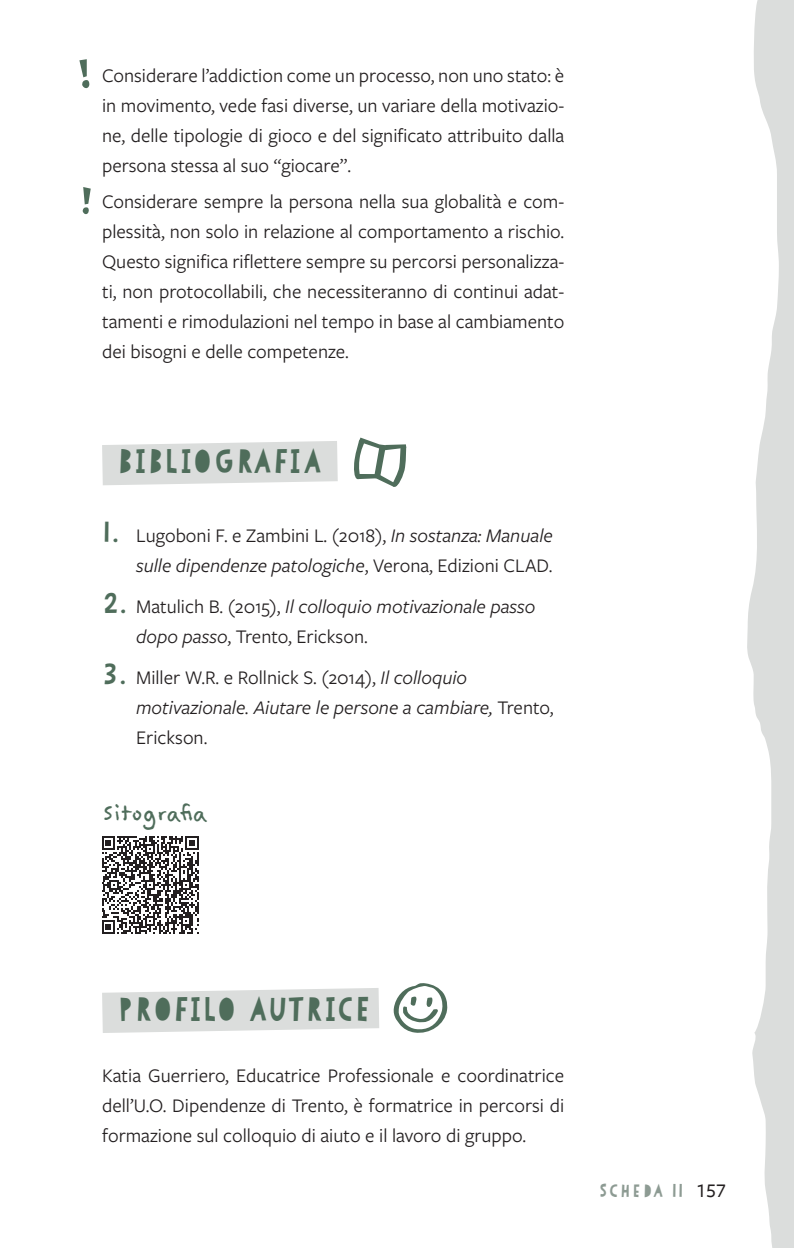
<style>
.page{position:relative;width:794px;height:1248px;background:#fff}
.page>*{position:absolute;margin:0;border:0;box-sizing:border-box;transform-origin:0 0}
.t1{font:700 32px "Paper Cute";letter-spacing:-.06em;color:#4f6d5b}
.t2{font:30px "Felt Tip Woman";letter-spacing:-.02em;color:#4f6d5b}
.t3{font:20px/30px "Freight Sans Pro";color:#231f20;text-align:justify}
.t4{font:italic 20px/30px "Freight Sans Pro";color:#231f20}
.t5{font:700 18px "Paper Cute";color:#8d9b93}
.s1{font-family:"Paper Cute";font-weight:700;font-size:28px;color:#4f6d5b}
.s2{font-style:italic}
.s3{font-family:"Paper Cute";font-weight:700;font-style:normal;font-size:28px;color:#4f6d5b}
.s4{font-style:normal}
.s5{font-family:"Freight Sans Pro";font-weight:300;font-size:14px;color:#fff}
.s6{font-family:"Freight Sans Pro";font-weight:500;font-size:20px;color:#231f20}
</style>
<div class="page">
<svg style="left:102px;top:836px;width:97px;height:97px"></svg>
<svg style="left:747px;top:0;width:47px;height:1247px;fill:#dbdddc"></svg>
<svg style="left:79px;top:59px;width:11px;height:30px"></svg>
<svg style="left:83px;top:187px;width:8px;height:28px"></svg>
<svg style="left:102px;top:441px;width:236px;height:44px;background:#dedfdf"></svg>
<svg style="left:354px;top:437px;width:52px;height:50px"></svg>
<svg style="left:102px;top:988px;width:277px;height:44px;background:#dee0df"></svg>
<p class="t3" style="left:102px;top:59px;width:464px">Considerare l’addiction come un processo, non uno stato: è in movimento, vede fasi diverse, un variare della motivazio&shy;ne, delle tipologie di gioco e del significato attribuito dalla persona stessa al suo “giocare”.</p>
<p class="t3" style="left:102px;top:185px;width:464px">Considerare sempre la persona nella sua globalità e com&shy;plessità, non solo in relazione al comportamento a rischio.<br>Questo significa riflettere sempre su percorsi personalizza&shy;ti, non protocollabili, che necessiteranno di continui adat&shy;tamenti e rimodulazioni nel tempo in base al cambiamento dei bisogni e delle competenze.</p>
<h1 class="t1" style="left:117px;top:441px;width:208px">BIBLIOGRAFIA</h1>
<p class="t3" style="left:102px;top:519px;width:452px;text-align:right"><span class="s1">1.</span> Lugoboni F. e Zambini L. (2018), <span class="s2">In sostanza: Manuale sulle dipendenze patologiche</span>, Verona, Edizioni CLAD.</p>
<p class="t4" style="left:136px;top:590px;width:401px;text-indent:-34px"><span class="s3">2.</span> <span class="s4">Matulich B. (2015),</span> Il colloquio motivazionale passo dopo passo<span class="s4">, Trento, Erickson.</span></p>
<p class="t4" style="left:136px;top:662px;width:419px;text-indent:-34px"><span class="s3">3.</span> <span class="s4">Miller W.R. e Rollnick S. (2014),</span> Il colloquio motivazionale. Aiutare le persone a cambiare, <span class="s4">Trento,<br>Erickson.</span></p>
<h2 class="t2" style="left:102px;top:795px;width:106px">Sitografia</h2>
<h1 class="t1" style="left:117px;top:988px;width:257px">PROFILO AUTRICE</h1>
<p class="t3" style="left:102px;top:1059px;width:464px">Katia Guerriero, Educatrice Professionale e coordinatrice dell’U.O. Dipendenze di Trento, è formatrice in percorsi di formazione sul colloquio di aiuto e il lavoro di gruppo.</p>
<p class="t5" style="left:598px;top:1179px;width:129px">SCHEDA 11 <span class="s5">|</span> <span class="s6">157</span></p>
</div>
